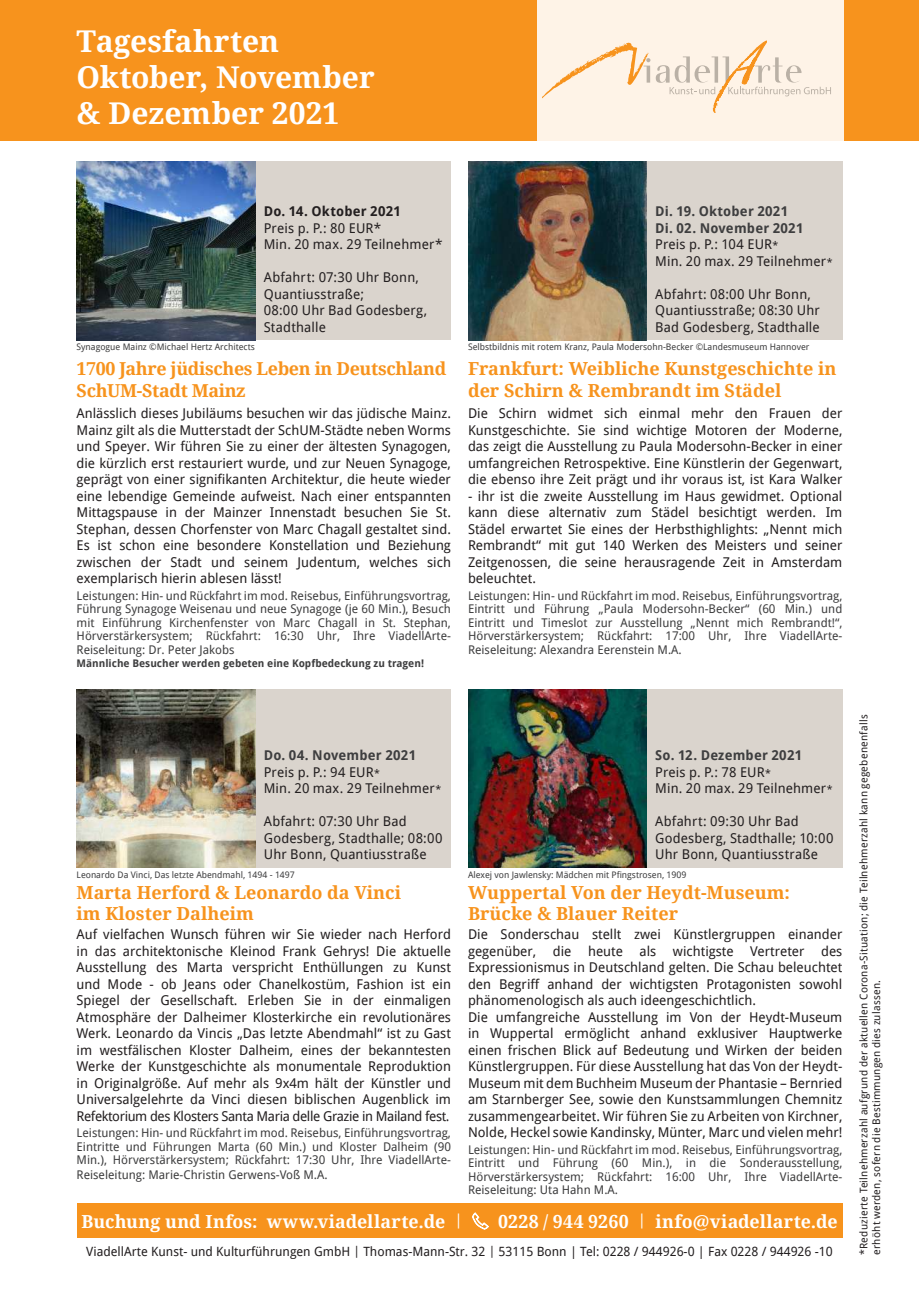
<style>
.page{position:relative;width:919px;height:1289px;background:#fff}
.page>*{position:absolute;margin:0;border:0;box-sizing:border-box;transform-origin:0 0}
.t1{font:700 30px/36px "Droid Serif";color:#fff}
.t2{font:700 18px/21.6px "Droid Serif";color:#f7931d}
.t3{font:700 18px "Droid Serif";letter-spacing:.005em;color:#fff}
.t4{font:700 17.85px/21.5px "Droid Serif";letter-spacing:-.02em;color:#f7931d}
.t5{font:13.5px/16.5px "Droid Sans";color:#231f20}
.t6{font:700 13.5px "Droid Sans";letter-spacing:.015em;color:#231f20}
.t7{font:12.75px "Droid Sans";color:#231f20}
.t8{font:12px/13.5px "Droid Sans";color:#3e3e3f;text-align:justify}
.t9{font:10.5px/12.6px "Droid Sans";letter-spacing:.02em;color:#231f20}
.t10{font:700 10.5px "Droid Sans";color:#3e3e3f}
.t11{font:9px "Droid Sans";color:#3e3e3f}
.s1{font-weight:700;color:#3e3e3f}
.s2{font-size:10.5px}
.s3{font-size:12px}
</style>
<div class="page">
<div style="left:0;top:0;width:918px;height:140px;background:#f7931d"></div>
<div style="left:77px;top:1203px;width:765px;height:34px;background:#f7931d"></div>
<svg style="left:472px;top:1212px;width:17px;height:17px"></svg>
<div style="left:537px;top:0;width:306px;height:140px;background:#fef3e7"></div>
<svg style="left:542px;top:40px;width:289px;height:73px"></svg>
<div style="left:255px;top:689px;width:196px;height:178px;background:#dad4cd"></div>
<div style="left:646px;top:689px;width:196px;height:178px;background:#dad4cd"></div>
<img style="left:468px;top:689px;width:178px;height:178px">
<div style="left:646px;top:162px;width:196px;height:178px;background:#dad4cd"></div>
<img style="left:468px;top:162px;width:178px;height:178px">
<div style="left:255px;top:162px;width:196px;height:178px;background:#dad4cd"></div>
<img style="left:77px;top:162px;width:178px;height:178px">
<img style="left:77px;top:689px;width:178px;height:178px">
<h1 class="t1" style="left:77px;top:24px;width:299px">Tagesfahrten<br>Oktober, November &amp; Dezember 2021</h1>
<p class="t11" style="left:77px;top:341px;width:180px">Synagogue Mainz ©Michael Hertz Architects</p>
<p class="t6" style="left:264px;top:202px;width:139px">Do. 14. Oktober 2021</p>
<p class="t5" style="left:264px;top:219px;width:180px">Preis p. P.: 80 EUR*<br>Min. 20 max. 29 Teilnehmer*</p>
<p class="t5" style="left:264px;top:269px;width:165px">Abfahrt: 07:30 Uhr Bonn,<br>Quantiusstraße;<br>08:00 Uhr Bad Godesberg,<br>Stadthalle</p>
<h3 class="t4" style="left:77px;top:358px;width:371px">1700 Jahre jüdisches Leben in Deutschland<br>SchUM-Stadt Mainz</h3>
<p class="t5" style="left:77px;top:404px;width:376px;text-align:justify">Anlässlich dieses Jubiläums besuchen wir das jüdische Mainz.<br>Mainz gilt als die Mutterstadt der SchUM-Städte neben Worms und Speyer. Wir führen Sie zu einer der ältesten Synagogen, die kürzlich erst restauriert wurde, und zur Neuen Synagoge, geprägt von einer signifikanten Architektur, die heute wieder eine lebendige Gemeinde aufweist. Nach einer entspannten Mittagspause in der Mainzer Innenstadt besuchen Sie St.<br>Stephan, dessen Chorfenster von Marc Chagall gestaltet sind.<br>Es ist schon eine besondere Konstellation und Beziehung zwischen der Stadt und seinem Judentum, welches sich exemplarisch hierin ablesen lässt!</p>
<p class="t8" style="left:77px;top:588px;width:376px">Leistungen: Hin- und Rückfahrt im mod. Reisebus, Einführungsvortrag, Führung Synagoge Weisenau und neue Synagoge (je 60 Min.), Besuch mit Einführung Kirchenfenster von Marc Chagall in St. Stephan, Hörverstärkersystem; Rückfahrt: 16:30 Uhr, Ihre ViadellArte-Reiseleitung: Dr. Peter Jakobs</p>
<p class="t10" style="left:77px;top:656px;width:349px">Männliche Besucher werden gebeten eine Kopfbedeckung zu tragen!</p>
<p class="t5" style="left:655px;top:203px;width:179px"><span class="s1">Di. 19. Oktober 2021<br>Di. 02. November 2021<br></span>Preis p. P.: 104 EUR<span class="s2">*<br></span>Min. 20 max. 29 Teilnehmer<span class="s2">*</span></p>
<p class="t5" style="left:655px;top:285px;width:166px">Abfahrt: 08:00 Uhr Bonn,<br>Quantiusstraße; 08:30 Uhr<br>Bad Godesberg, Stadthalle</p>
<h2 class="t2" style="left:468px;top:358px;width:370px">Frankfurt: Weibliche Kunstgeschichte in der Schirn &amp; Rembrandt im Städel</h2>
<p class="t5" style="left:468px;top:404px;width:376px;text-align:justify">Die Schirn widmet sich einmal mehr den Frauen der Kunstgeschichte. Sie sind wichtige Motoren der Moderne, das zeigt die Ausstellung zu Paula Modersohn-Becker in einer umfangreichen Retrospektive. Eine Künstlerin der Gegenwart, die ebenso ihre Zeit prägt und ihr voraus ist, ist Kara Walker</p>
<p class="t5" style="left:468px;top:487px;width:376px;text-align:justify">- ihr ist die zweite Ausstellung im Haus gewidmet. Optional kann diese alternativ zum Städel besichtigt werden. Im Städel erwartet Sie eines der Herbsthighlights: „Nennt mich Rembrandt“ mit gut 140 Werken des Meisters und seiner Zeitgenossen, die seine herausragende Zeit in Amsterdam beleuchtet.</p>
<p class="t8" style="left:468px;top:588px;width:376px">Leistungen: Hin- und Rückfahrt im mod. Reisebus, Einführungsvortrag, Eintritt und Führung „Paula Modersohn-Becker“ (60 Min.) und Eintritt und Timeslot zur Ausstellung „Nennt mich Rembrandt!“, Hörverstärkersystem; Rückfahrt: 17:00 Uhr, Ihre ViadellArte-Reiseleitung: Alexandra Eerenstein M.A.</p>
<p class="t11" style="left:468px;top:341px;width:343px">Selbstbildnis mit rotem Kranz, Paula Modersohn-Becker ©Landesmuseum Hannover</p>
<p class="t5" style="left:264px;top:746px;width:179px"><span class="s1">Do. 04. November 2021<br></span>Preis p. P.: 94 EUR<span class="s2">*<br></span>Min. 20 max. 29 Teilnehmer<span class="s2">*</span></p>
<p class="t5" style="left:264px;top:812px;width:180px">Abfahrt: 07:30 Uhr Bad<br>Godesberg, Stadthalle; 08:00<br>Uhr Bonn, Quantiusstraße</p>
<p class="t5" style="left:655px;top:746px;width:179px"><span class="s1">So. 12. Dezember 2021<br></span>Preis p. P.: 78 EUR<span class="s2">*<br></span>Min. 20 max. 29 Teilnehmer<span class="s2">*</span></p>
<p class="t5" style="left:655px;top:812px;width:180px">Abfahrt: 09:30 Uhr Bad<br>Godesberg, Stadthalle; 10:00<br>Uhr Bonn, Quantiusstraße</p>
<p class="t11" style="left:77px;top:868px;width:220px">Leonardo Da Vinci, Das letzte Abendmahl, 1494 - 1497</p>
<p class="t11" style="left:468px;top:868px;width:220px">Alexej von Jawlensky: Mädchen mit Pfingstrosen, 1909</p>
<h2 class="t2" style="left:77px;top:881px;width:326px">Marta Herford &amp; Leonardo da Vinci im Kloster Dalheim</h2>
<h2 class="t2" style="left:468px;top:881px;width:323px">Wuppertal Von der Heydt-Museum:<br>Brücke &amp; Blauer Reiter</h2>
<p class="t5" style="left:468px;top:925px;width:376px">Die Sonderschau stellt zwei Künstlergruppen einander gegenüber, die heute als wichtigste Vertreter des Expressionismus in Deutschland gelten. Die Schau beleuchtet den Begriff anhand der wichtigsten Protagonisten sowohl phänomenologisch als auch ideengeschichtlich.<br>Die umfangreiche Ausstellung im Von der Heydt-Museum in Wuppertal ermöglicht anhand exklusiver Hauptwerke einen frischen Blick auf Bedeutung und Wirken der beiden Künstlergruppen. Für diese Ausstellung hat das Von der Heydt-Museum mit dem Buchheim Museum der Phantasie – Bernried am Starnberger See, sowie den Kunstsammlungen Chemnitz zusammengearbeitet. Wir führen Sie zu Arbeiten von Kirchner, Nolde, Heckel sowie Kandinsky, Münter, Marc und vielen mehr!</p>
<p class="t8" style="left:468px;top:1142px;width:376px">Leistungen: Hin- und Rückfahrt im mod. Reisebus, Einführungsvortrag, Eintritt und Führung (60 Min.), in die Sonderausstellung, Hörverstärkersystem; Rückfahrt: 16:00 Uhr, Ihre ViadellArte-Reiseleitung: Uta Hahn M.A.</p>
<p class="t5" style="left:77px;top:925px;width:376px;text-align:justify">Auf vielfachen Wunsch führen wir Sie wieder nach Herford in das architektonische Kleinod Frank Gehrys! Die aktuelle Ausstellung des Marta verspricht Enthüllungen zu Kunst und Mode - ob Jeans oder Chanelkostüm, Fashion ist ein Spiegel der Gesellschaft. Erleben Sie in der einmaligen Atmosphäre der Dalheimer Klosterkirche ein revolutionäres Werk. Leonardo da Vincis „Das letzte Abendmahl“ ist zu Gast im westfälischen Kloster Dalheim, eines der bekanntesten Werke der Kunstgeschichte als monumentale Reproduktion in Originalgröße. Auf mehr als 9x4m hält der Künstler und Universalgelehrte da Vinci diesen biblischen Augenblick im Refektorium des Klosters Santa Maria delle Grazie in Mailand fest.</p>
<p class="t8" style="left:77px;top:1125px;width:376px">Leistungen: Hin- und Rückfahrt im mod. Reisebus, Einführungsvortrag, Eintritte und Führungen Marta (60 Min.) und Kloster Dalheim (90<br>Min.), Hörverstärkersystem; Rückfahrt: 17:30 Uhr, Ihre ViadellArte-Reiseleitung: Marie-Christin Gerwens-Voß M.A.</p>
<h2 class="t3" style="left:81px;top:1210px;width:383px">Buchung und Infos: www.viadellarte.de <sup>|</sup></h2>
<h2 class="t3" style="left:498px;top:1210px;width:341px">0228 / 944 9260 <sup>|</sup> info@viadellarte.de</h2>
<p class="t7" style="left:86px;top:1242px;width:748px">ViadellArte Kunst- und Kulturführungen GmbH <span class="s3">|</span> Thomas-Mann-Str. 32 <span class="s3">|</span> 53115 Bonn | Tel: 0228 / 944926-0 | Fax 0228 / 944926 -10</p>
<p class="t9" style="left:857px;top:1254px;width:542px;rotate:-90deg">*Reduzierte Teilnehmerzahl aufgrund der aktuellen Corona-Situation; die Teilnehmerzahl kann gegebenenfalls erhöht werden, sofern die Bestimmungen dies zulassen.</p>
</div>
